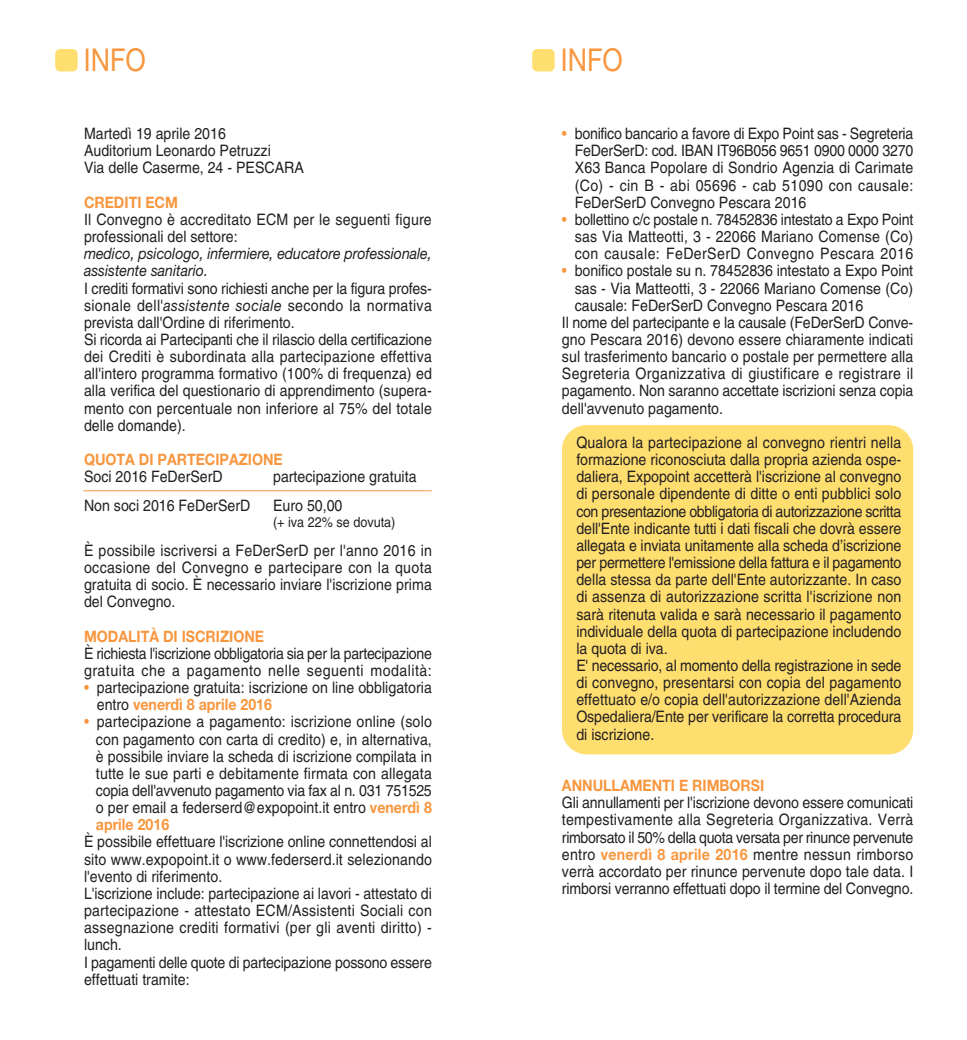
<style>
.page{position:relative;width:967px;height:1040px;background:#fff}
.page>*{position:absolute;margin:0;border:0;box-sizing:border-box;transform-origin:0 0}
.t1{font:31.5px "Helvetica Neue";color:#f8963e;scale:.85 1}
.t2{font:15.75px/17.2px "Helvetica";color:#231f20;scale:.9 1}
.t3{font:700 15.75px "Helvetica Neue";color:#f8963e;scale:.9 1}
.t4{font:15.75px/17.2px "Helvetica";letter-spacing:-.025em;color:#231f20;scale:.9 1}
.t5{font:italic 15.75px/17.2px "Helvetica Neue";letter-spacing:-.005em;color:#231f20;scale:.9 1}
.t6{font:15.75px "Helvetica";letter-spacing:.02em;color:#231f20;scale:.9 1}
.t7{font:14px "Helvetica";color:#231f20;scale:.9 1}
.s1{font-family:"Helvetica Neue";font-style:italic}
.s2{color:#f8963e}
.s3{font-family:"Helvetica";font-weight:400;color:#231f20}
.s4{font-family:"Helvetica Neue";font-weight:700;color:#f8963e}
</style>
<div class="page">
<div style="left:562px;top:425px;width:351px;height:329px;background:#ffde70;border-radius:25px"></div>
<hr style="left:83px;top:490px;width:349px;height:1px;background:#f8963e">
<div style="left:55px;top:49px;width:23px;height:22px;background:#ffde70;border-radius:5px"></div>
<div style="left:532px;top:49px;width:22px;height:22px;background:#ffde70;border-radius:5px"></div>
<h1 class="t1" style="left:84px;top:49px;width:74px">INFO</h1>
<h1 class="t1" style="left:561px;top:49px;width:74px">INFO</h1>
<p class="t2" style="left:84px;top:126px;width:246px">Martedì 19 aprile 2016<br>Auditorium Leonardo Petruzzi<br>Via delle Caserme, 24 - PESCARA</p>
<p class="t3" style="left:84px;top:196px;width:106px">CREDITI ECM</p>
<p class="t2" style="left:84px;top:212px;width:388px">Il Convegno è accreditato ECM per le seguenti figure professionali del settore:</p>
<p class="t5" style="left:84px;top:247px;width:388px">medico, psicologo, infermiere, educatore professionale, assistente sanitario.</p>
<p class="t2" style="left:84px;top:281px;width:388px">I crediti formativi sono richiesti anche per la figura profes&shy;sionale dell'<span class="s1">assistente sociale</span> secondo la normativa prevista dall'Ordine di riferimento.<br>Si ricorda ai Partecipanti che il rilascio della certificazione dei Crediti è subordinata alla partecipazione effettiva all'intero programma formativo (100% di frequenza) ed alla verifica del questionario di apprendimento (supera&shy;mento con percentuale non inferiore al 75% del totale delle domande).</p>
<p class="t3" style="left:84px;top:454px;width:222px">QUOTA DI PARTECIPAZIONE</p>
<p class="t2" style="left:84px;top:469px;width:156px">Soci 2016 FeDerSerD</p>
<p class="t2" style="left:273px;top:469px;width:161px">partecipazione gratuita</p>
<p class="t2" style="left:84px;top:499px;width:186px">Non soci 2016 FeDerSerD</p>
<p class="t2" style="left:273px;top:499px;width:79px">Euro 50,00</p>
<p class="t7" style="left:273px;top:516px;width:137px">(+ iva 22% se dovuta)</p>
<p class="t2" style="left:84px;top:543px;width:388px;text-align:justify">È possibile iscriversi a FeDerSerD per l'anno 2016 in occasione del Convegno e partecipare con la quota gratuita di socio. È necessario inviare l'iscrizione prima del Convegno.</p>
<p class="t3" style="left:84px;top:630px;width:202px">MODALITÀ DI ISCRIZIONE</p>
<p class="t4" style="left:84px;top:646px;width:388px">È richiesta l'iscrizione obbligatoria sia per la partecipazione gratuita che a pagamento nelle seguenti modalità:</p>
<p class="t2" style="left:84px;top:680px;width:388px"><span class="s2">•</span> partecipazione gratuita: iscrizione on line obbligatoria</p>
<p class="t3" style="left:97px;top:699px;width:196px"><span class="s3">entro</span> venerdì 8 aprile 2016</p>
<p class="t2" style="left:96px;top:714px;width:375px;text-align:justify;text-indent:-12px"><span class="s2">•</span> partecipazione a pagamento: iscrizione online (solo con pagamento con carta di credito) e, in alternativa, è possibile inviare la scheda di iscrizione compilata in tutte le sue parti e debitamente firmata con allegata copia dell'avvenuto pagamento via fax al n. 031 751525 o per email a federserd@expopoint.it entro <span class="s4">venerdì 8</span></p>
<p class="t3" style="left:96px;top:819px;width:83px">aprile 2016</p>
<p class="t2" style="left:84px;top:835px;width:388px">È possibile effettuare l'iscrizione online connettendosi al sito www.expopoint.it o www.federserd.it selezionando l'evento di riferimento.<br>L'iscrizione include: partecipazione ai lavori - attestato di partecipazione - attestato ECM/Assistenti Sociali con assegnazione crediti formativi (per gli aventi diritto) - lunch.<br>I pagamenti delle quote di partecipazione possono essere effettuati tramite:</p>
<p class="t2" style="left:574px;top:126px;width:377px;text-align:justify;text-indent:-13px"><span class="s2">•</span> bonifico bancario a favore di Expo Point sas - Segreteria FeDerSerD: cod. IBAN IT96B056 9651 0900 0000 3270<br>X63 Banca Popolare di Sondrio Agenzia di Carimate (Co) - cin B - abi 05696 - cab 51090 con causale:<br>FeDerSerD Convegno Pescara 2016</p>
<p class="t2" style="left:574px;top:212px;width:377px;text-align:justify;text-indent:-13px"><span class="s2">•</span> bollettino c/c postale n. 78452836 intestato a Expo Point sas Via Matteotti, 3 - 22066 Mariano Comense (Co) con causale: FeDerSerD Convegno Pescara 2016</p>
<p class="t2" style="left:562px;top:264px;width:392px"><span class="s2">•</span> bonifico postale su n. 78452836 intestato a Expo Point</p>
<p class="t2" style="left:574px;top:281px;width:377px">sas - Via Matteotti, 3 - 22066 Mariano Comense (Co)</p>
<p class="t2" style="left:574px;top:298px;width:322px">causale: FeDerSerD Convegno Pescara 2016</p>
<p class="t2" style="left:562px;top:315px;width:392px">Il nome del partecipante e la causale (FeDerSerD Conve-</p>
<p class="t2" style="left:562px;top:332px;width:392px">gno Pescara 2016) devono essere chiaramente indicati</p>
<p class="t2" style="left:562px;top:349px;width:392px">sul trasferimento bancario o postale per permettere alla</p>
<p class="t6" style="left:562px;top:368px;width:392px">Segreteria Organizzativa di giustificare e registrare il</p>
<p class="t2" style="left:562px;top:384px;width:392px">pagamento. Non saranno accettate iscrizioni senza copia</p>
<p class="t2" style="left:562px;top:401px;width:180px">dell'avvenuto pagamento.</p>
<p class="t2" style="left:576px;top:435px;width:362px">Qualora la partecipazione al convegno rientri nella formazione riconosciuta dalla propria azienda ospe&shy;daliera, Expopoint accetterà l'iscrizione al convegno di personale dipendente di ditte o enti pubblici solo con presentazione obbligatoria di autorizzazione scritta dell'Ente indicante tutti i dati fiscali che dovrà essere allegata e inviata unitamente alla scheda d’iscrizione per permettere l'emissione della fattura e il pagamento della stessa da parte dell'Ente autorizzante. In caso di assenza di autorizzazione scritta l'iscrizione non sarà ritenuta valida e sarà necessario il pagamento individuale della quota di partecipazione includendo la quota di iva.<br>E' necessario, al momento della registrazione in sede di convegno, presentarsi con copia del pagamento effettuato e/o copia dell'autorizzazione dell'Azienda Ospedaliera/Ente per verificare la corretta procedura di iscrizione.</p>
<p class="t3" style="left:562px;top:780px;width:226px">ANNULLAMENTI E RIMBORSI</p>
<p class="t2" style="left:562px;top:795px;width:392px;text-align:justify">Gli annullamenti per l'iscrizione devono essere comunicati tempestivamente alla Segreteria Organizzativa. Verrà rimborsato il 50% della quota versata per rinunce pervenute entro <span class="s4">venerdì 8 aprile 2016</span> mentre nessun rimborso verrà accordato per rinunce pervenute dopo tale data. I rimborsi verranno effettuati dopo il termine del Convegno.</p>
</div>
